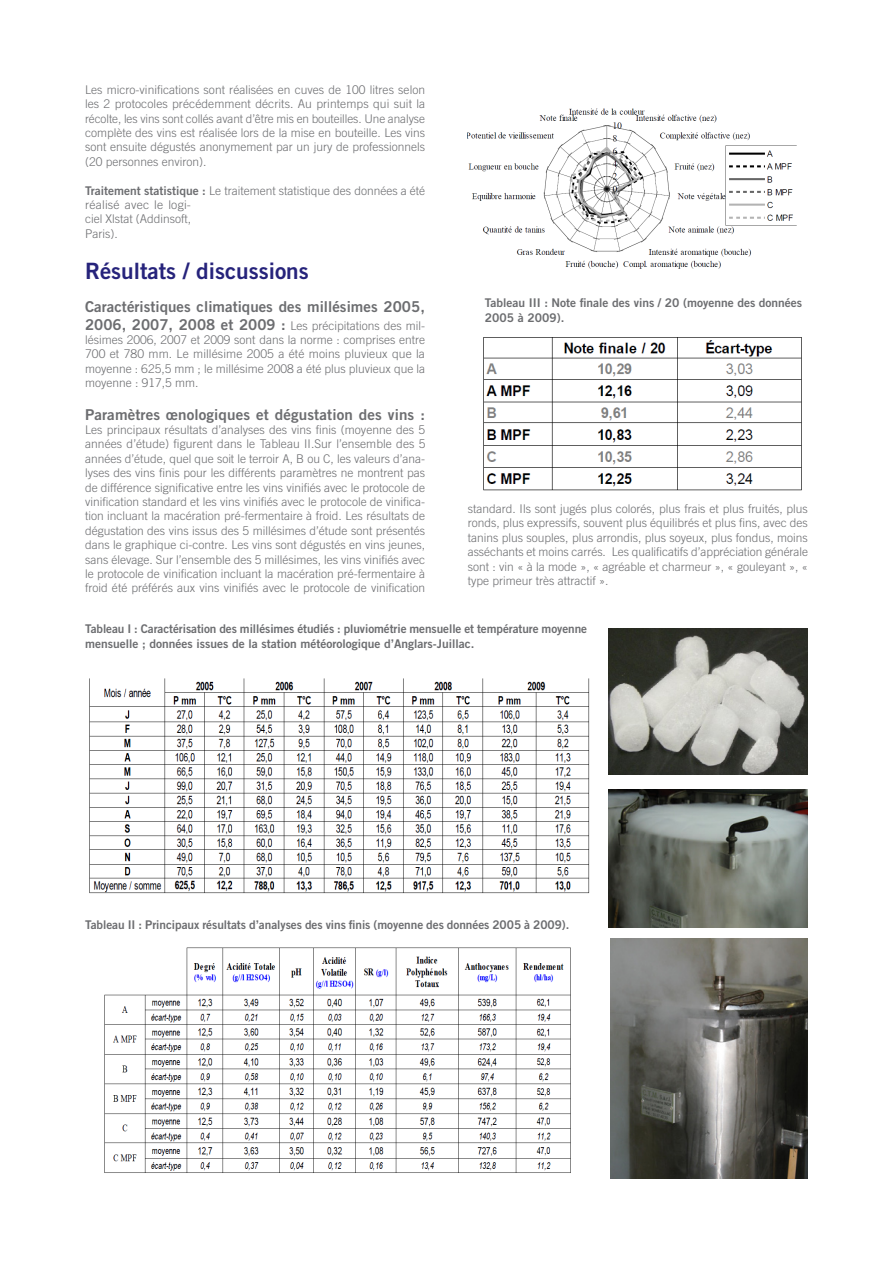
<style>
.page{position:relative;width:893px;height:1263px;background:#fff}
.page>*{position:absolute;margin:0;border:0;box-sizing:border-box;transform-origin:0 0}
._05-Body{font:22.5px "Trade Gothic Bold Two";color:#26237b}
._05-Body-2{font:15px "Trade Gothic Bold Two";color:#6c6d70}
._05-Body-3{font:300 12px/14.4px "Trade Gothic";color:#6c6d70;text-align:justify}
._05-Body-4{font:12px/15px "Trade Gothic Bold Two";letter-spacing:-.005em;color:#6c6d70}
.s1{font-family:"Trade Gothic Bold Two";font-weight:400}
.s2{font-family:"Trade Gothic Bold Two";font-weight:400;font-size:15px}
</style>
<div class="page">
<img style="left:89px;top:678px;width:501px;height:216px">
<img style="left:104px;top:947px;width:467px;height:226px">
<img style="left:608px;top:628px;width:200px;height:147px">
<img style="left:610px;top:938px;width:198px;height:241px">
<img style="left:608px;top:789px;width:200px;height:138px">
<img style="left:468px;top:108px;width:329px;height:161px">
<img style="left:483px;top:337px;width:319px;height:154px">
<p class="_05-Body-3" style="left:85px;top:82px;width:342px">Les micro-vinifications sont réalisées en cuves de 100 litres selon les 2 protocoles précédemment décrits. Au printemps qui suit la récolte, les vins sont collés avant d’être mis en bouteilles. Une analyse complète des vins est réalisée lors de la mise en bouteille. Les vins sont ensuite dégustés anonymement par un jury de professionnels (20 personnes environ).</p>
<p class="_05-Body-3" style="left:85px;top:183px;width:342px;text-align:left"><span class="s1">Traitement statistique :</span> Le traitement statistique des données a été réalisé avec le logi-<br>ciel Xlstat (Addinsoft,<br>Paris).</p>
<p class="_05-Body" style="left:85px;top:257px;width:225px">Résultats / discussions</p>
<p class="_05-Body-2" style="left:85px;top:297px;width:341px">Caractéristiques climatiques des millésimes 2005,</p>
<p class="_05-Body-3" style="left:85px;top:318px;width:342px"><span class="s2">2006, 2007, 2008 et 2009 :</span> Les précipitations des mil&shy;lésimes 2006, 2007 et 2009 sont dans la norme : comprises entre 700 et 780 mm. Le millésime 2005 a été moins pluvieux que la moyenne : 625,5 mm ; le millésime 2008 a été plus pluvieux que la moyenne : 917,5 mm.</p>
<p class="_05-Body-2" style="left:85px;top:405px;width:341px">Paramètres œnologiques et dégustation des vins :</p>
<p class="_05-Body-3" style="left:85px;top:422px;width:342px">Les principaux résultats d’analyses des vins finis (moyenne des 5 années d’étude) figurent dans le Tableau II.Sur l’ensemble des 5 années d’étude, quel que soit le terroir A, B ou C, les valeurs d’ana&shy;lyses des vins finis pour les différents paramètres ne montrent pas de différence significative entre les vins vinifiés avec le protocole de vinification standard et les vins vinifiés avec le protocole de vinifica&shy;tion incluant la macération pré-fermentaire à froid. Les résultats de dégustation des vins issus des 5 millésimes d’étude sont présentés dans le graphique ci-contre. Les vins sont dégustés en vins jeunes, sans élevage. Sur l’ensemble des 5 millésimes, les vins vinifiés avec le protocole de vinification incluant la macération pré-fermentaire à froid été préférés aux vins vinifiés avec le protocole de vinification</p>
<p class="_05-Body-4" style="left:485px;top:295px;width:319px">Tableau III : Note finale des vins / 20 (moyenne des données<br>2005 à 2009).</p>
<p class="_05-Body-3" style="left:468px;top:501px;width:342px">standard. Ils sont jugés plus colorés, plus frais et plus fruités, plus ronds, plus expressifs, souvent plus équilibrés et plus fins, avec des tanins plus souples, plus arrondis, plus soyeux, plus fondus, moins asséchants et moins carrés. Les qualificatifs d’appréciation générale sont : vin « à la mode », « agréable et charmeur », « gouleyant », « type primeur très attractif ».</p>
<p class="_05-Body-4" style="left:85px;top:621px;width:504px">Tableau I : Caractérisation des millésimes étudiés : pluviométrie mensuelle et température moyenne mensuelle ; données issues de la station météorologique d’Anglars-Juillac.</p>
<p class="_05-Body-4" style="left:85px;top:917px;width:486px">Tableau II : Principaux résultats d’analyses des vins finis (moyenne des données 2005 à 2009).</p>
</div>
